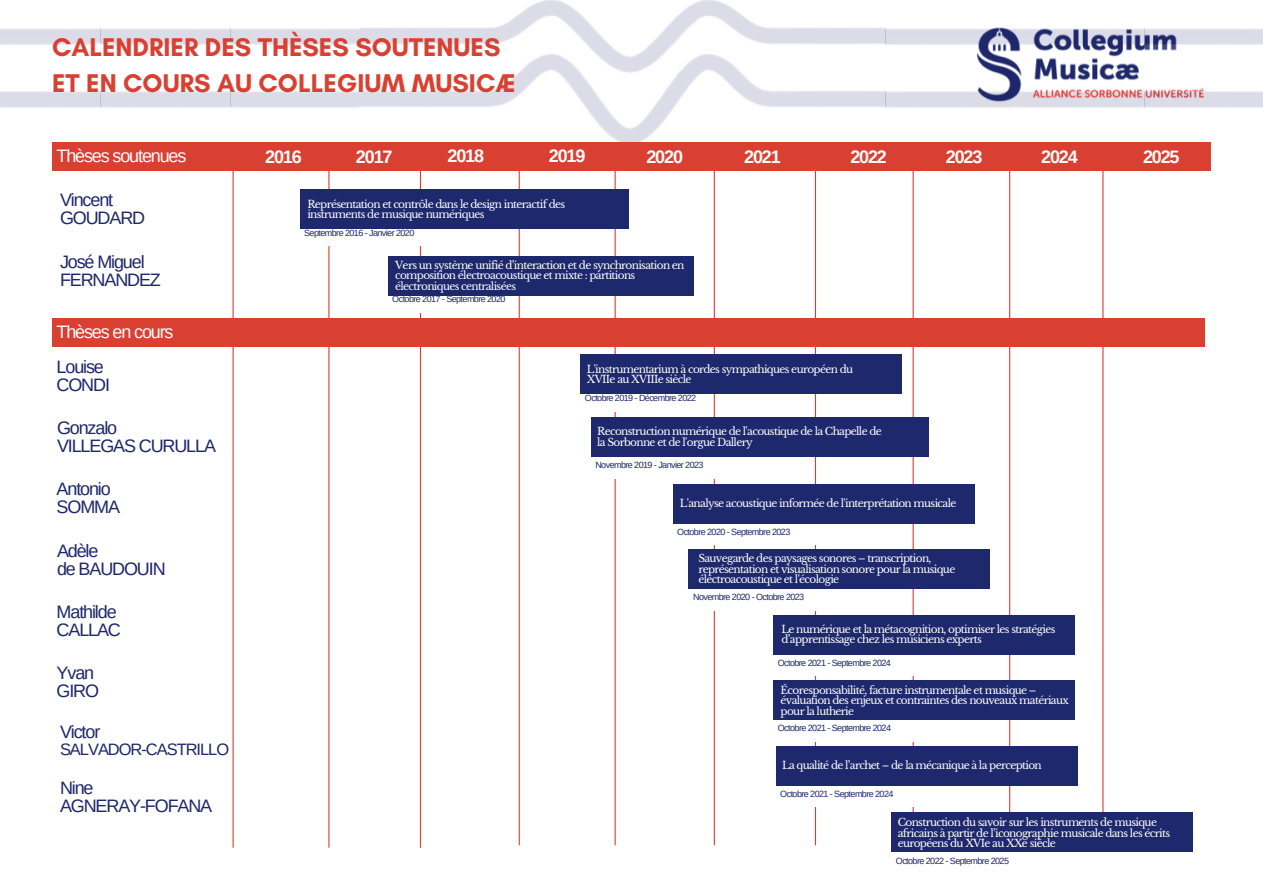
<style>
.page{position:relative;width:1263px;height:894px;background:#fff}
.page>*{position:absolute;margin:0;border:0;box-sizing:border-box;transform-origin:0 0}
.t1{font:700 26.1px/36px "Glacial Indifference";color:#d94032}
.t2{font:18px/18px "Arimo";letter-spacing:-.065em;color:#1d2769}
.t3{font:700 18px "Arimo";letter-spacing:-.065em;color:#fefefe}
.t4{font:18px "Arimo";letter-spacing:-.065em;color:#fefefe}
.t5{font:16.5px "Arimo";letter-spacing:-.06em;color:#1d2769}
.t6{font:10.5px/10.5px "Libre Baskerville";letter-spacing:-.065em;color:#fff}
.t7{font:9px "Arimo";letter-spacing:-.065em;color:#1d2769}
</style>
<div class="page">
<img style="left:360px;top:0;width:525px;height:142px">
<div style="left:499px;top:105px;width:96px;height:95px;background:#fff;border-radius:50%"></div>
<svg style="left:584px;top:0;width:95px;height:25px"></svg>
<div style="left:661px;top:105px;width:96px;height:95px;background:#fff;border-radius:50%"></div>
<img style="left:0;top:28px;width:360px;height:80px">
<img style="left:962px;top:27px;width:241px;height:82px">
<hr style="left:420px;top:164px;width:1px;height:683px;background:#d94032">
<div style="left:52px;top:142px;width:1158px;height:28px;background:#d94032"></div>
<hr style="left:233px;top:164px;width:1px;height:683px;background:#d94032">
<hr style="left:328px;top:164px;width:1px;height:683px;background:#d94032">
<div style="left:300px;top:222px;width:122px;height:24px;background:#fff"></div>
<hr style="left:519px;top:162px;width:1px;height:682px;background:#d94032">
<hr style="left:615px;top:157px;width:1px;height:687px;background:#d94032">
<hr style="left:714px;top:151px;width:1px;height:693px;background:#d94032">
<hr style="left:815px;top:157px;width:1px;height:687px;background:#d94032">
<hr style="left:913px;top:157px;width:1px;height:687px;background:#d94032">
<hr style="left:1009px;top:153px;width:1px;height:691px;background:#d94032">
<hr style="left:1102px;top:152px;width:1px;height:692px;background:#d94032">
<div style="left:52px;top:318px;width:1153px;height:28px;background:#d94032"></div>
<div style="left:300px;top:189px;width:328px;height:40px;background:#1e286c"></div>
<div style="left:388px;top:289px;width:122px;height:23px;background:#fff"></div>
<div style="left:388px;top:256px;width:306px;height:39px;background:#1e286c"></div>
<div style="left:580px;top:387px;width:123px;height:24px;background:#fff"></div>
<div style="left:581px;top:354px;width:321px;height:40px;background:#1e286c"></div>
<div style="left:591px;top:454px;width:154px;height:24px;background:#fff"></div>
<div style="left:591px;top:417px;width:337px;height:39px;background:#1e286c"></div>
<div style="left:673px;top:521px;width:154px;height:24px;background:#fff"></div>
<div style="left:673px;top:484px;width:301px;height:39px;background:#1e286c"></div>
<div style="left:689px;top:586px;width:154px;height:24px;background:#fff"></div>
<div style="left:689px;top:549px;width:301px;height:39px;background:#1e286c"></div>
<div style="left:773px;top:652px;width:154px;height:23px;background:#fff"></div>
<div style="left:773px;top:614px;width:302px;height:40px;background:#1e286c"></div>
<div style="left:773px;top:717px;width:154px;height:24px;background:#fff"></div>
<div style="left:773px;top:680px;width:302px;height:39px;background:#1e286c"></div>
<div style="left:776px;top:783px;width:154px;height:23px;background:#fff"></div>
<div style="left:776px;top:745px;width:301px;height:40px;background:#1e286c"></div>
<div style="left:891px;top:812px;width:302px;height:39px;background:#1e286c"></div>
<h1 class="t1" style="left:52px;top:28px;width:465px">CALENDRIER DES THÈSES SOUTENUES<br>ET EN COURS AU COLLEGIUM MUSICÆ</h1>
<h2 class="t4" style="left:56px;top:146px;width:132px">Thèses soutenues</h2>
<h2 class="t2" style="left:60px;top:191px;width:87px">Vincent<br>GOUDARD</h2>
<h2 class="t2" style="left:60px;top:253px;width:102px">José Miguel<br>FERNANDEZ</h2>
<h2 class="t4" style="left:56px;top:321px;width:119px">Thèses en cours</h2>
<h2 class="t2" style="left:57px;top:357px;width:55px">Louise<br>CONDI</h2>
<h2 class="t2" style="left:57px;top:418px;width:160px">Gonzalo<br>VILLEGAS CURULLA</h2>
<h2 class="t2" style="left:57px;top:479px;width:65px">Antonio<br>SOMMA</h2>
<h2 class="t2" style="left:57px;top:541px;width:110px">Adèle<br>de BAUDOUIN</h2>
<h2 class="t2" style="left:57px;top:602px;width:66px">Mathilde<br>CALLAC</h2>
<h2 class="t2" style="left:57px;top:663px;width:44px">Yvan<br>GIRO</h2>
<h2 class="t2" style="left:60px;top:722px;width:42px">Victor</h2>
<h3 class="t5" style="left:60px;top:739px;width:171px">SALVADOR-CASTRILLO</h3>
<h2 class="t2" style="left:60px;top:779px;width:154px">Nine<br>AGNERAY-FOFANA</h2>
<h2 class="t3" style="left:265px;top:147px;width:38px">2016</h2>
<h2 class="t3" style="left:356px;top:147px;width:38px">2017</h2>
<h2 class="t3" style="left:447px;top:146px;width:38px">2018</h2>
<h2 class="t3" style="left:549px;top:146px;width:38px">2019</h2>
<h2 class="t3" style="left:646px;top:147px;width:38px">2020</h2>
<h2 class="t3" style="left:744px;top:147px;width:38px">2021</h2>
<h2 class="t3" style="left:850px;top:147px;width:38px">2022</h2>
<h2 class="t3" style="left:946px;top:147px;width:38px">2023</h2>
<h2 class="t3" style="left:1041px;top:147px;width:38px">2024</h2>
<h2 class="t3" style="left:1143px;top:147px;width:38px">2025</h2>
<p class="t6" style="left:307px;top:198px;width:259px">Représentation et contrôle dans le design interactif des instruments de musique numériques</p>
<p class="t7" style="left:304px;top:228px;width:112px">Septembre 2016 - Janvier 2020</p>
<p class="t6" style="left:395px;top:260px;width:291px">Vers un système unifié d’interaction et de synchronisation en composition électroacoustique et mixte : partitions électroniques centralisées</p>
<p class="t7" style="left:392px;top:294px;width:115px">Octobre 2017 - Septembre 2020</p>
<p class="t6" style="left:587px;top:364px;width:268px">L'instrumentarium à cordes sympathiques européen du<br>XVIIe au XVIIIe siècle</p>
<p class="t7" style="left:585px;top:393px;width:113px">Octobre 2019 - Décembre 2022</p>
<p class="t6" style="left:597px;top:426px;width:286px">Reconstruction numérique de l'acoustique de la Chapelle de la Sorbonne et de l'orgue Dallery</p>
<p class="t7" style="left:595px;top:460px;width:110px">Novembre 2019 - Janvier 2023</p>
<p class="t6" style="left:680px;top:498px;width:278px">L'analyse acoustique informée de l'interprétation musicale</p>
<p class="t7" style="left:677px;top:526px;width:115px">Octobre 2020 - Septembre 2023</p>
<p class="t6" style="left:698px;top:553px;width:258px">Sauvegarde des paysages sonores – transcription, représentation et visualisation sonore pour la musique électroacoustique et l'écologie</p>
<p class="t7" style="left:693px;top:592px;width:113px">Novembre 2020 - Octobre 2023</p>
<p class="t6" style="left:781px;top:624px;width:275px">Le numérique et la métacognition, optimiser les stratégies d’apprentissage chez les musiciens experts</p>
<p class="t7" style="left:778px;top:657px;width:115px">Octobre 2021 - Septembre 2024</p>
<p class="t6" style="left:781px;top:684px;width:290px">Écoresponsabilité, facture instrumentale et musique – évaluation des enjeux et contraintes des nouveaux matériaux pour la lutherie</p>
<p class="t7" style="left:778px;top:723px;width:115px">Octobre 2021 - Septembre 2024</p>
<p class="t6" style="left:782px;top:760px;width:261px">La qualité de l’archet – de la mécanique à la perception</p>
<p class="t7" style="left:780px;top:788px;width:115px">Octobre 2021 - Septembre 2024</p>
<p class="t6" style="left:898px;top:817px;width:274px">Construction du savoir sur les instruments de musique africains à partir de l’iconographie musicale dans les écrits européens du XVIe au XXe siècle</p>
<p class="t7" style="left:896px;top:855px;width:115px">Octobre 2022 - Septembre 2025</p>
</div>
